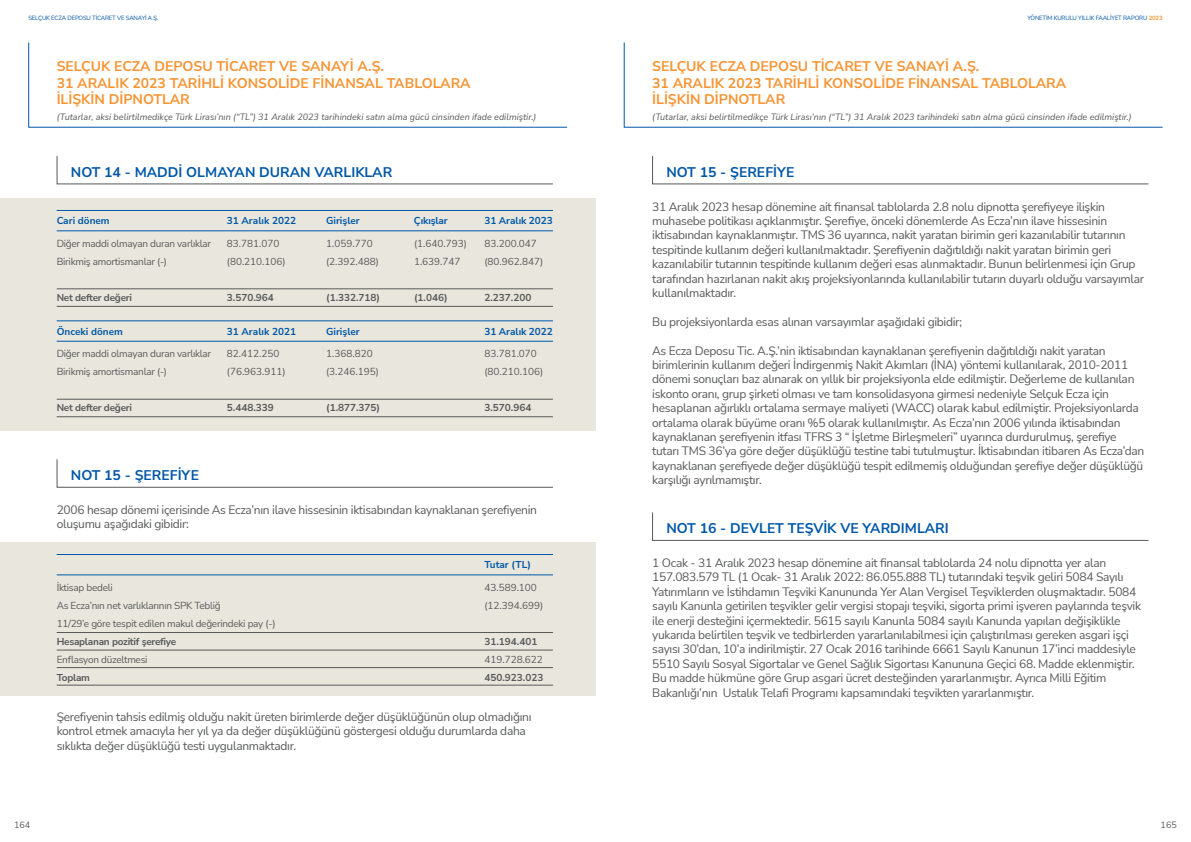
<style>
.page{position:relative;width:1191px;height:842px;background:#fff}
.page>*{position:absolute;margin:0;border:0;box-sizing:border-box;transform-origin:0 0}
.t1{font:700 14px/16.8px "Nunito Sans";color:#f79433}
.t2{font:700 14px "Nunito Sans";color:#0057a8}
.t3{font:12px/14.4px "Nunito Sans";letter-spacing:-.025em;color:#58595b}
.t4{font:10px/18px "Nunito Sans";letter-spacing:-.025em;color:#58595b}
.t5{font:10px/18px "Nunito Sans";color:#58595b}
.t6{font:700 10px "Nunito Sans";letter-spacing:-.025em;color:#58595b}
.t7{font:700 10px "Nunito Sans";color:#0057a8}
.t8{font:700 10px "Nunito Sans";color:#58595b}
.t9{font:italic 9px "Nunito Sans";color:#58595b}
.t10{font:9px "Nunito Sans";color:#58595b}
.t11{font:6px "Nunito Sans";letter-spacing:-.025em;color:#0057a8}
.s1{font-weight:700;color:#f79433}
</style>
<div class="page">
<svg style="left:28px;top:42px;width:540px;height:86px"></svg>
<svg style="left:623px;top:42px;width:540px;height:86px"></svg>
<svg style="left:56px;top:156px;width:497px;height:29px"></svg>
<svg style="left:56px;top:459px;width:497px;height:29px"></svg>
<div style="left:0;top:198px;width:595px;height:233px;background:#e9e7dd"></div>
<div style="left:0;top:542px;width:595px;height:154px;background:#e9e7dd"></div>
<hr style="left:57px;top:210px;width:496px;height:1px;background:#0057a8">
<hr style="left:57px;top:320px;width:496px;height:1px;background:#0057a8">
<hr style="left:57px;top:554px;width:496px;height:1px;background:#0057a8">
<hr style="left:57px;top:288px;width:496px;height:1px;background:#58595b">
<hr style="left:57px;top:399px;width:496px;height:1px;background:#58595b">
<hr style="left:57px;top:650px;width:496px;height:1px;background:#58595b">
<hr style="left:57px;top:632px;width:496px;height:1px;background:#58595b">
<hr style="left:57px;top:230px;width:496px;height:1px;background:#0057a8">
<hr style="left:57px;top:341px;width:496px;height:1px;background:#0057a8">
<hr style="left:57px;top:574px;width:496px;height:1px;background:#0057a8">
<hr style="left:57px;top:306px;width:496px;height:1px;background:#58595b">
<hr style="left:57px;top:416px;width:496px;height:1px;background:#58595b">
<hr style="left:57px;top:667px;width:496px;height:1px;background:#58595b">
<hr style="left:57px;top:685px;width:496px;height:1px;background:#58595b">
<svg style="left:652px;top:155px;width:497px;height:30px"></svg>
<svg style="left:652px;top:512px;width:497px;height:29px"></svg>
<p class="t11" style="left:28px;top:14px;width:132px">SELÇUK ECZA DEPOSU TİCARET VE SANAYİ A.Ş.</p>
<p class="t11" style="left:1027px;top:14px;width:137px">YÖNETİM KURULU YILLIK FAALİYET RAPORU <span class="s1">2023</span></p>
<p class="t1" style="left:57px;top:57px;width:415px">SELÇUK ECZA DEPOSU TİCARET VE SANAYİ A.Ş.<br>31 ARALIK 2023 TARİHLİ KONSOLİDE FİNANSAL TABLOLARA<br>İLİŞKİN DİPNOTLAR</p>
<p class="t1" style="left:652px;top:57px;width:415px">SELÇUK ECZA DEPOSU TİCARET VE SANAYİ A.Ş.<br>31 ARALIK 2023 TARİHLİ KONSOLİDE FİNANSAL TABLOLARA<br>İLİŞKİN DİPNOTLAR</p>
<p class="t9" style="left:57px;top:111px;width:481px">(Tutarlar, aksi belirtilmedikçe Türk Lirası’nın (“TL”) 31 Aralık 2023 tarihindeki satın alma gücü cinsinden ifade edilmiştir.)</p>
<p class="t9" style="left:652px;top:111px;width:481px">(Tutarlar, aksi belirtilmedikçe Türk Lirası’nın (“TL”) 31 Aralık 2023 tarihindeki satın alma gücü cinsinden ifade edilmiştir.)</p>
<p class="t2" style="left:71px;top:162px;width:323px">NOT 14 - MADDİ OLMAYAN DURAN VARLIKLAR</p>
<p class="t7" style="left:57px;top:214px;width:55px">Cari dönem</p>
<p class="t7" style="left:414px;top:214px;width:35px">Çıkışlar</p>
<p class="t7" style="left:326px;top:214px;width:35px">Girişler</p>
<p class="t7" style="left:227px;top:214px;width:71px">31 Aralık 2022</p>
<p class="t7" style="left:484px;top:214px;width:70px">31 Aralık 2023</p>
<p class="t4" style="left:57px;top:234px;width:156px">Diğer maddi olmayan duran varlıklar<br>Birikmiş amortismanlar (-)</p>
<p class="t6" style="left:57px;top:290px;width:77px">Net defter değeri</p>
<p class="t5" style="left:227px;top:234px;width:60px">83.781.070 (80.210.106)</p>
<p class="t6" style="left:227px;top:290px;width:48px">3.570.964</p>
<p class="t5" style="left:326px;top:234px;width:54px">1.059.770 (2.392.488)</p>
<p class="t6" style="left:326px;top:290px;width:56px">(1.332.718)</p>
<p class="t5" style="left:414px;top:234px;width:54px">(1.640.793)<br>1.639.747</p>
<p class="t6" style="left:414px;top:290px;width:35px">(1.046)</p>
<p class="t5" style="left:484px;top:234px;width:60px">83.200.047 (80.962.847)</p>
<p class="t6" style="left:484px;top:290px;width:48px">2.237.200</p>
<p class="t7" style="left:57px;top:324px;width:68px">Önceki dönem</p>
<p class="t7" style="left:227px;top:324px;width:71px">31 Aralık 2021</p>
<p class="t7" style="left:326px;top:324px;width:35px">Girişler</p>
<p class="t7" style="left:484px;top:324px;width:70px">31 Aralık 2022</p>
<p class="t4" style="left:57px;top:344px;width:156px">Diğer maddi olmayan duran varlıklar<br>Birikmiş amortismanlar (-)</p>
<p class="t6" style="left:57px;top:400px;width:77px">Net defter değeri</p>
<p class="t5" style="left:227px;top:344px;width:60px">82.412.250 (76.963.911)</p>
<p class="t6" style="left:227px;top:400px;width:48px">5.448.339</p>
<p class="t5" style="left:326px;top:344px;width:54px">1.368.820 (3.246.195)</p>
<p class="t6" style="left:326px;top:400px;width:56px">(1.877.375)</p>
<p class="t5" style="left:484px;top:344px;width:60px">83.781.070 (80.210.106)</p>
<p class="t6" style="left:484px;top:400px;width:48px">3.570.964</p>
<p class="t2" style="left:71px;top:465px;width:130px">NOT 15 - ŞEREFİYE</p>
<p class="t3" style="left:57px;top:502px;width:482px">2006 hesap dönemi içerisinde As Ecza’nın ilave hissesinin iktisabından kaynaklanan şerefiyenin oluşumu aşağıdaki gibidir:</p>
<p class="t4" style="left:57px;top:578px;width:220px">İktisap bedeli<br>As Ecza’nın net varlıklarının SPK Tebliğ<br>11/29’e göre tespit edilen makul değerindeki pay (-)</p>
<p class="t6" style="left:57px;top:634px;width:121px">Hesaplanan pozitif şerefiye</p>
<p class="t4" style="left:57px;top:650px;width:92px">Enflasyon düzeltmesi</p>
<p class="t6" style="left:57px;top:670px;width:35px">Toplam</p>
<p class="t7" style="left:484px;top:558px;width:48px">Tutar (TL)</p>
<p class="t5" style="left:484px;top:578px;width:60px">43.589.100 (12.394.699)</p>
<p class="t6" style="left:484px;top:634px;width:54px">31.194.401</p>
<p class="t5" style="left:484px;top:650px;width:60px">419.728.622</p>
<p class="t8" style="left:484px;top:670px;width:60px">450.923.023</p>
<p class="t3" style="left:57px;top:709px;width:476px">Şerefiyenin tahsis edilmiş olduğu nakit üreten birimlerde değer düşüklüğünün olup olmadığını kontrol etmek amacıyla her yıl ya da değer düşüklüğünü göstergesi olduğu durumlarda daha sıklıkta değer düşüklüğü testi uygulanmaktadır.</p>
<p class="t2" style="left:666px;top:162px;width:130px">NOT 15 - ŞEREFİYE</p>
<p class="t3" style="left:652px;top:199px;width:493px">31 Aralık 2023 hesap dönemine ait finansal tablolarda 2.8 nolu dipnotta şerefiyeye ilişkin muhasebe politikası açıklanmıştır. Şerefiye, önceki dönemlerde As Ecza’nın ilave hissesinin iktisabından kaynaklanmıştır. TMS 36 uyarınca, nakit yaratan birimin geri kazanılabilir tutarının tespitinde kullanım değeri kullanılmaktadır. Şerefiyenin dağıtıldığı nakit yaratan birimin geri kazanılabilir tutarının tespitinde kullanım değeri esas alınmaktadır. Bunun belirlenmesi için Grup tarafından hazırlanan nakit akış projeksiyonlarında kullanılabilir tutarın duyarlı olduğu varsayımlar kullanılmaktadır.</p>
<p class="t3" style="left:652px;top:314px;width:311px">Bu projeksiyonlarda esas alınan varsayımlar aşağıdaki gibidir;</p>
<p class="t3" style="left:652px;top:343px;width:493px">As Ecza Deposu Tic. A.Ş.’nin iktisabından kaynaklanan şerefiyenin dağıtıldığı nakit yaratan birimlerinin kullanım değeri İndirgenmiş Nakit Akımları (İNA) yöntemi kullanılarak, 2010-2011 dönemi sonuçları baz alınarak on yıllık bir projeksiyonla elde edilmiştir. Değerleme de kullanılan iskonto oranı, grup şirketi olması ve tam konsolidasyona girmesi nedeniyle Selçuk Ecza için hesaplanan ağırlıklı ortalama sermaye maliyeti (WACC) olarak kabul edilmiştir. Projeksiyonlarda ortalama olarak büyüme oranı %5 olarak kullanılmıştır. As Ecza’nın 2006 yılında iktisabından kaynaklanan şerefiyenin itfası TFRS 3 “ İşletme Birleşmeleri” uyarınca durdurulmuş, şerefiye tutarı TMS 36’ya göre değer düşüklüğü testine tabi tutulmuştur. İktisabından itibaren As Ecza’dan kaynaklanan şerefiyede değer düşüklüğü tespit edilmemiş olduğundan şerefiye değer düşüklüğü karşılığı ayrılmamıştır.</p>
<p class="t2" style="left:666px;top:518px;width:284px">NOT 16 - DEVLET TEŞVİK VE YARDIMLARI</p>
<p class="t3" style="left:652px;top:555px;width:490px">1 Ocak - 31 Aralık 2023 hesap dönemine ait finansal tablolarda 24 nolu dipnotta yer alan 157.083.579 TL (1 Ocak- 31 Aralık 2022: 86.055.888 TL) tutarındaki teşvik geliri 5084 Sayılı Yatırımların ve İstihdamın Teşviki Kanununda Yer Alan Vergisel Teşviklerden oluşmaktadır. 5084 sayılı Kanunla getirilen teşvikler gelir vergisi stopajı teşviki, sigorta primi işveren paylarında teşvik ile enerji desteğini içermektedir. 5615 sayılı Kanunla 5084 sayılı Kanunda yapılan değişiklikle yukarıda belirtilen teşvik ve tedbirlerden yararlanılabilmesi için çalıştırılması gereken asgari işçi sayısı 30’dan, 10’a indirilmiştir. 27 Ocak 2016 tarihinde 6661 Sayılı Kanunun 17’inci maddesiyle 5510 Sayılı Sosyal Sigortalar ve Genel Sağlık Sigortası Kanununa Geçici 68. Madde eklenmiştir.<br>Bu madde hükmüne göre Grup asgari ücret desteğinden yararlanmıştır. Ayrıca Milli Eğitim Bakanlığı’nın Ustalık Telafi Programı kapsamındaki teşvikten yararlanmıştır.</p>
<p class="t10" style="left:14px;top:818px;width:18px">164</p>
<p class="t10" style="left:1160px;top:818px;width:18px">165</p>
</div>
